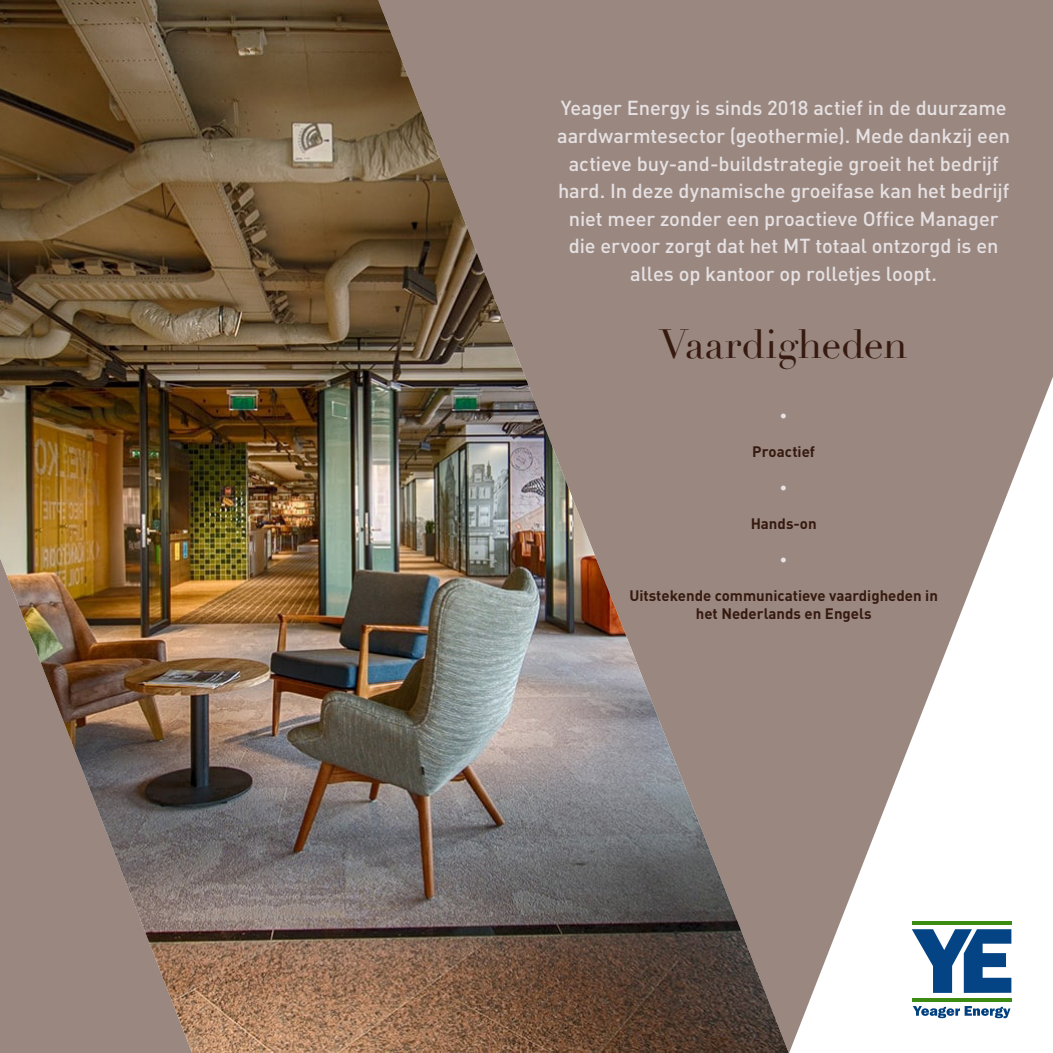
<style>
.page{position:relative;width:1053px;height:1053px;background:#fff}
.page>*{position:absolute;margin:0;border:0;box-sizing:border-box;transform-origin:0 0}
.t1{font:40px "Didot";letter-spacing:-.01em;color:#361a0f}
.t2{font:500 20px/27.5px "DIN Pro";letter-spacing:-.005em;color:#e6e1e3;text-align:center}
.t3{font:700 15px/18px "DIN Pro";color:#361a0f;text-align:center}
.t4{font:700 15px "DIN Pro";color:#e6e1e3}
</style>
<div class="page">
<div style="left:0;top:0;width:1052px;height:1052px;background:#9a8880"></div>
<img style="left:0;top:0;width:788px;height:1052px">
<svg style="left:789px;top:379px;width:263px;height:673px"></svg>
<svg style="left:911px;top:920px;width:100px;height:4px"></svg>
<svg style="left:911px;top:997px;width:100px;height:4px"></svg>
<svg style="left:911px;top:929px;width:100px;height:63px;background:#648bb3"></svg>
<svg style="left:912px;top:1005px;width:98px;height:13px"></svg>
<p class="t2" style="left:557px;top:94px;width:454px">Yeager Energy is sinds 2018 actief in de duurzame aardwarmtesector (geothermie). Mede dankzij een actieve buy-and-buildstrategie groeit het bedrijf hard. In deze dynamische groeifase kan het bedrijf niet meer zonder een proactieve Office Manager die ervoor zorgt dat het MT totaal ontzorgd is en alles op kantoor op rolletjes loopt.</p>
<p class="t1" style="left:659px;top:320px;width:250px">Vaardigheden</p>
<p class="t4" style="left:780px;top:405px;width:9px">•</p>
<p class="t3" style="left:752px;top:441px;width:64px">Proactief</p>
<p class="t4" style="left:780px;top:477px;width:9px">•</p>
<p class="t3" style="left:750px;top:513px;width:67px">Hands-on</p>
<p class="t4" style="left:780px;top:549px;width:9px">•</p>
<p class="t3" style="left:629px;top:585px;width:310px">Uitstekende communicatieve vaardigheden in het Nederlands en Engels</p>
</div>
